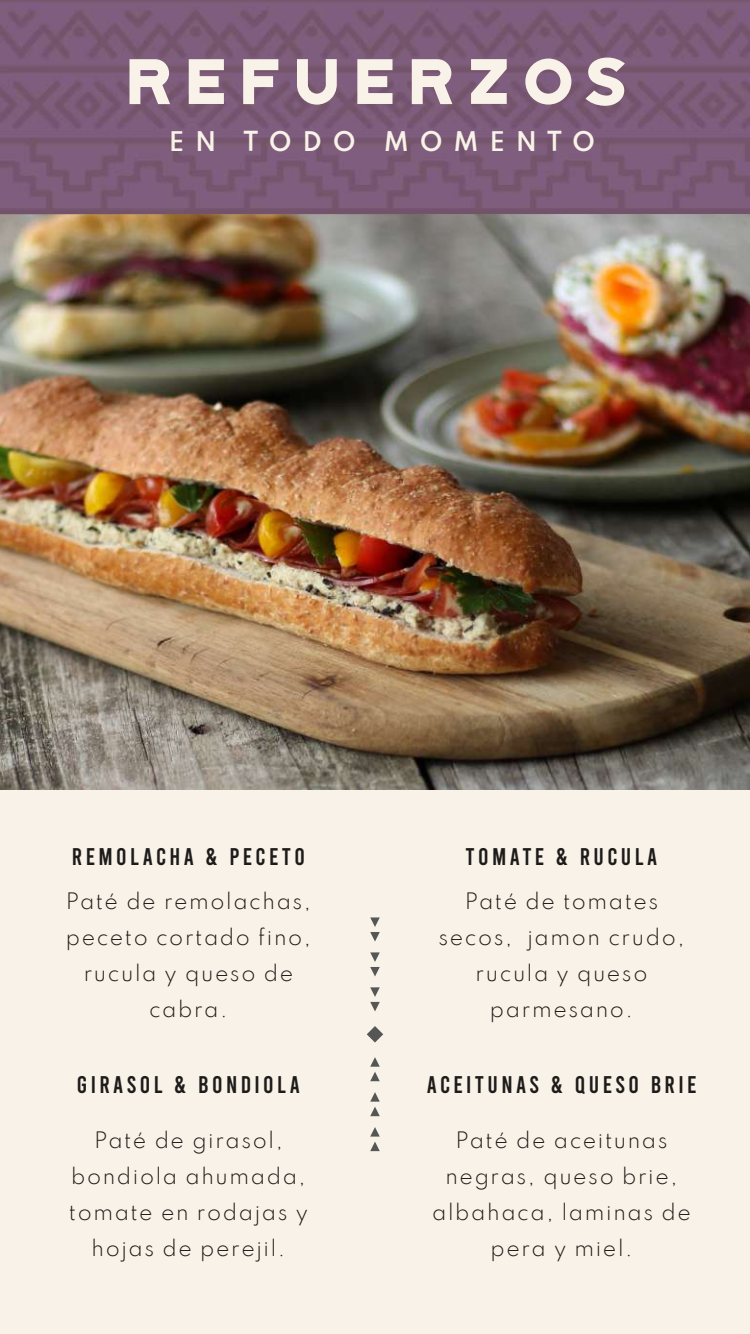
<style>
.page{position:relative;width:750px;height:1334px;background:#f9f2e8}
.page>*{position:absolute;margin:0;border:0;box-sizing:border-box;transform-origin:0 0}
.t1{font:64.2px "Bourbon Grotesque";letter-spacing:.14em;color:#f9f2e8}
.t2{font:24px "Bebas";letter-spacing:.14em;color:#1e1c1a}
.t3{font:600 24px "Spartan";letter-spacing:.45em;color:#f9f2e8}
.t4{font:300 20px/36px "Spartan";letter-spacing:.08em;color:#1e1c1a;text-align:center}
</style>
<div class="page">
<svg style="left:370px;top:1057px;width:10px;height:24px"></svg>
<svg style="left:370px;top:1092px;width:10px;height:24px"></svg>
<svg style="left:370px;top:1127px;width:10px;height:24px"></svg>
<svg style="left:370px;top:987px;width:10px;height:24px"></svg>
<svg style="left:370px;top:917px;width:10px;height:25px"></svg>
<svg style="left:370px;top:952px;width:10px;height:25px"></svg>
<svg style="left:367px;top:1026px;width:16px;height:17px"></svg>
<img style="left:0;top:215px;width:750px;height:575px">
<img style="left:0;top:0;width:750px;height:215px">
<h1 class="t1" style="left:129px;top:53px;width:507px">REFUERZOS</h1>
<p class="t3" style="left:169px;top:130px;width:428px">EN TODO MOMENTO</p>
<p class="t2" style="left:72px;top:841px;width:234px">REMOLACHA &amp; PECETO</p>
<p class="t4" style="left:66px;top:885px;width:247px">Paté de remolachas, peceto cortado fino, rucula y queso de cabra.</p>
<p class="t2" style="left:77px;top:1069px;width:224px">GIRASOL &amp; BONDIOLA</p>
<p class="t4" style="left:69px;top:1124px;width:240px">Paté de girasol, bondiola ahumada, tomate en rodajas y hojas de perejil.</p>
<p class="t2" style="left:466px;top:841px;width:193px">TOMATE &amp; RUCULA</p>
<p class="t4" style="left:438px;top:885px;width:248px">Paté de tomates secos, jamon crudo, rucula y queso parmesano.</p>
<p class="t2" style="left:427px;top:1069px;width:271px">ACEITUNAS &amp; QUESO BRIE</p>
<p class="t4" style="left:432px;top:1124px;width:260px">Paté de aceitunas negras, queso brie, albahaca, laminas de pera y miel.</p>
</div>
